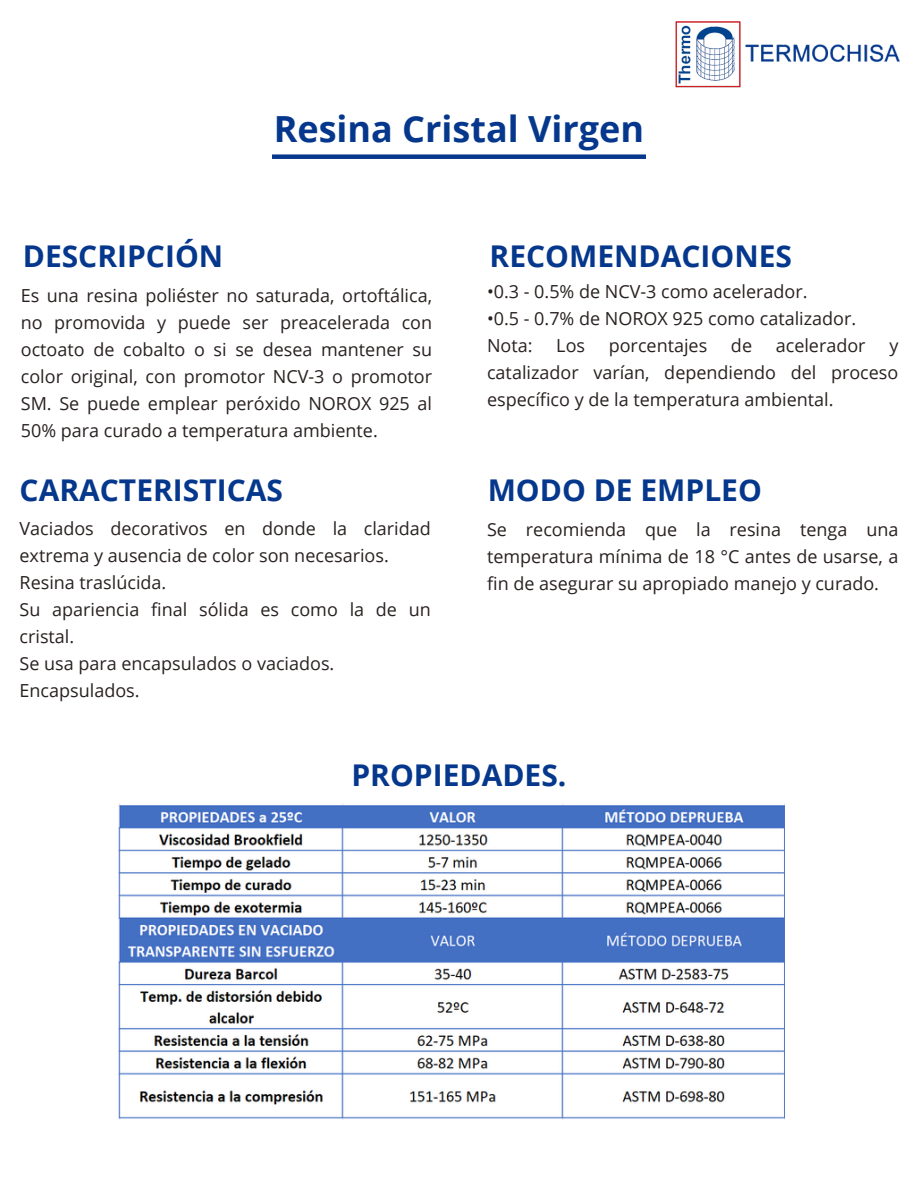
<style>
.page{position:relative;width:918px;height:1188px;background:#fff}
.page>*{position:absolute;margin:0;border:0;box-sizing:border-box;transform-origin:0 0}
.t1{font:700 36px "Open Sans";color:#05378c}
.t2{font:700 30px "Open Sans";color:#05378c}
.t3{font:18px/27px "Open Sans";color:#282120;text-align:justify}
</style>
<div class="page">
<img style="left:675px;top:21px;width:71px;height:67px">
<img style="left:746px;top:44px;width:153px;height:18px">
<div style="left:272px;top:154px;width:374px;height:5px;background:#05378c"></div>
<img style="left:118px;top:803px;width:666px;height:317px">
<p class="t1" style="left:274px;top:103px;width:372px">Resina Cristal Virgen</p>
<h2 class="t2" style="left:23px;top:235px;width:202px">DESCRIPCIÓN</h2>
<p class="t3" style="left:21px;top:282px;width:413px">Es una resina poliéster no saturada, ortoftálica, no promovida y puede ser preacelerada con octoato de cobalto o si se desea mantener su color original, con promotor NCV-3 o promotor SM. Se puede emplear peróxido NOROX 925 al 50% para curado a temperatura ambiente.</p>
<h2 class="t2" style="left:20px;top:469px;width:265px">CARACTERISTICAS</h2>
<p class="t3" style="left:20px;top:514px;width:413px">Vaciados decorativos en donde la claridad extrema y ausencia de color son necesarios.</p>
<p class="t3" style="left:20px;top:568px;width:148px">Resina traslúcida.</p>
<p class="t3" style="left:20px;top:595px;width:413px">Su apariencia final sólida es como la de un cristal.</p>
<h2 class="t3" style="left:20px;top:649px;width:316px">Se usa para encapsulados o vaciados.</h2>
<p class="t3" style="left:20px;top:676px;width:122px">Encapsulados.</p>
<p class="t2" style="left:490px;top:235px;width:304px">RECOMENDACIONES</p>
<p class="t3" style="left:487px;top:278px;width:322px">•0.3 - 0.5% de NCV-3 como acelerador.</p>
<h2 class="t3" style="left:487px;top:305px;width:371px">•0.5 - 0.7% de NOROX 925 como catalizador.</h2>
<p class="t3" style="left:487px;top:332px;width:47px">Nota:</p>
<p class="t3" style="left:556px;top:332px;width:30px">Los</p>
<p class="t3" style="left:609px;top:332px;width:100px">porcentajes</p>
<p class="t3" style="left:731px;top:332px;width:23px">de</p>
<p class="t3" style="left:776px;top:332px;width:91px">acelerador</p>
<p class="t3" style="left:487px;top:332px;width:413px;text-indent:402px">y catalizador varían, dependiendo del proceso específico y de la temperatura ambiental.</p>
<p class="t2" style="left:488px;top:469px;width:276px">MODO DE EMPLEO</p>
<p class="t3" style="left:487px;top:515px;width:413px">Se recomienda que la resina tenga una temperatura mínima de 18 °C antes de usarse, a fin de asegurar su apropiado manejo y curado.</p>
<h2 class="t2" style="left:351px;top:754px;width:216px">PROPIEDADES.</h2>
</div>
